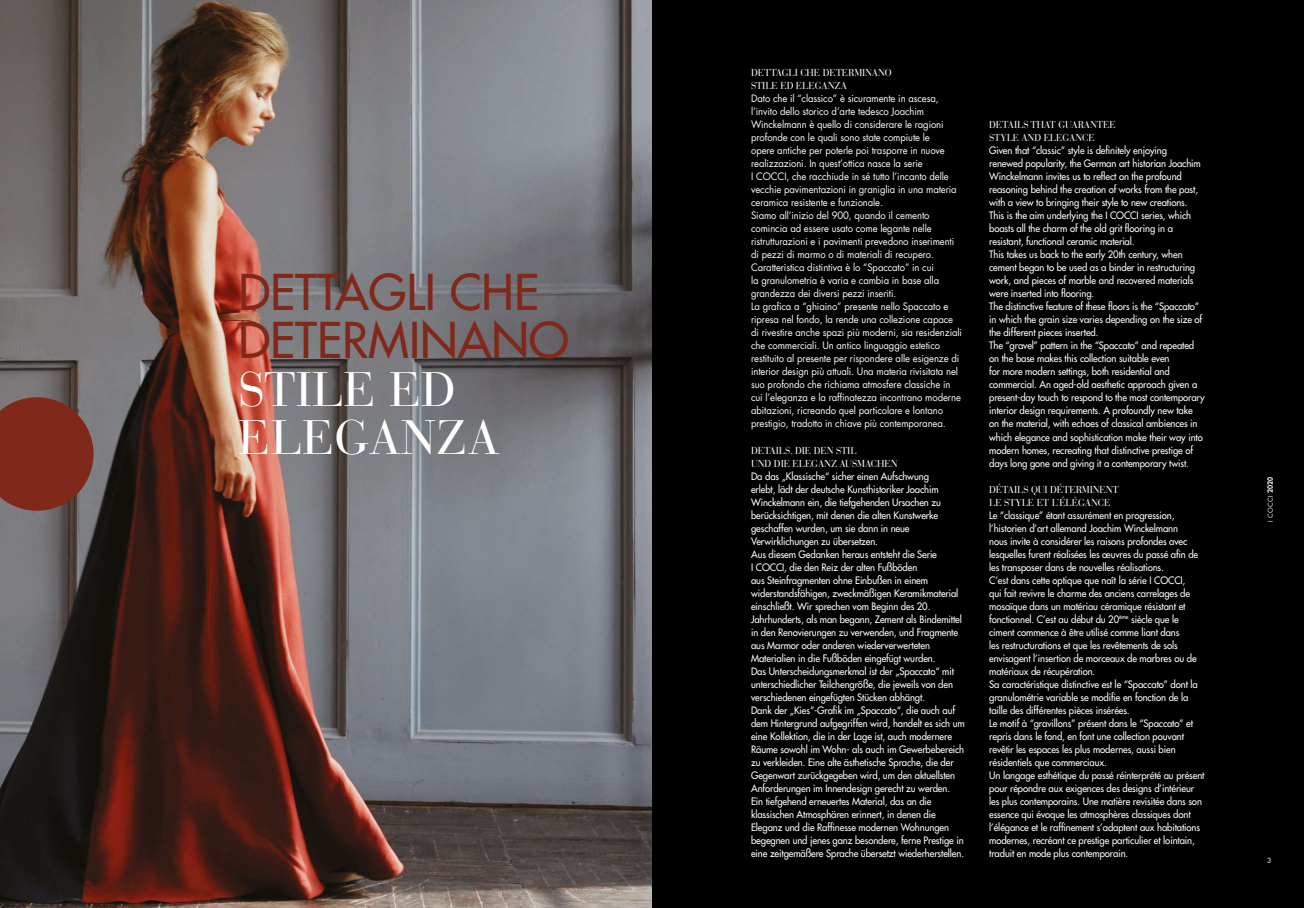
<style>
.page{position:relative;width:1304px;height:908px;background:#fff}
.page>*{position:absolute;margin:0;border:0;box-sizing:border-box;transform-origin:0 0}
.t1{font:500 48px/48px "Futura Std";color:#80281a}
.t2{font:48px/48px "Bauer Bodoni Std";color:#fff}
.t3{font:500 10px/13px "Futura Std";letter-spacing:-.01em;color:#fff;scale:.95 1}
.t4{font:10px/13px "Futura Std";letter-spacing:-.01em;color:#fff;scale:.95 1}
.t5{font:10px/13px "Bauer Bodoni Std";letter-spacing:-.01em;color:#fff;scale:.95 1}
.t6{font:7px "Futura Std";color:#fff}
.t7{font:6.5px "Futura Std";letter-spacing:.025em;color:#fff}
.s1{font-weight:800;font-size:7px}
</style>
<div class="page">
<div style="left:652px;top:0;width:652px;height:907px;background:#000"></div>
<img style="left:0;top:0;width:652px;height:907px">
<svg style="left:0;top:397px;width:94px;height:113px;background:#7d3327"></svg>
<h1 class="t1" style="left:238px;top:268px;width:332px">DETTAGLI CHE<br>DETERMINANO</h1>
<h1 class="t2" style="left:238px;top:366px;width:263px">STILE ED<br>ELEGANZA</h1>
<p class="t5" style="left:751px;top:66px;width:150px">DETTAGLI CHE DETERMINANO<br>STILE ED ELEGANZA</p>
<p class="t4" style="left:751px;top:92px;width:224px">Dato che il “classico” è sicuramente in ascesa, l’invito dello storico d’arte tedesco Joachim Winckelmann è quello di considerare le ragioni profonde con le quali sono state compiute le<br>opere antiche per poterle poi trasporre in nuove realizzazioni. In quest’ottica nasce la serie<br>I COCCI, che racchiude in sé tutto l’incanto delle vecchie pavimentazioni in graniglia in una materia ceramica resistente e funzionale.<br>Siamo all’inizio del 900, quando il cemento comincia ad essere usato come legante nelle ristrutturazioni e i pavimenti prevedono inserimenti di pezzi di marmo o di materiali di recupero.<br>Caratteristica distintiva è lo “Spaccato” in cui<br>la granulometria è varia e cambia in base alla grandezza dei diversi pezzi inseriti.<br>La grafica a “ghiaino” presente nello Spaccato e ripresa nel fondo, la rende una collezione capace di rivestire anche spazi più moderni, sia residenziali che commerciali. Un antico linguaggio estetico restituito al presente per rispondere alle esigenze di interior design più attuali. Una materia rivisitata nel suo profondo che richiama atmosfere classiche in cui l’eleganza e la raffinatezza incontrano moderne abitazioni, ricreando quel particolare e lontano prestigio, tradotto in chiave più contemporanea.</p>
<p class="t5" style="left:751px;top:443px;width:156px">DETAILS, DIE DEN STIL<br>UND DIE ELEGANZ AUSMACHEN</p>
<p class="t3" style="left:751px;top:469px;width:226px">Da das „Klassische“ sicher einen Aufschwung<br>erlebt, lädt der deutsche Kunsthistoriker Joachim Winckelmann ein, die tiefgehenden Ursachen zu berücksichtigen, mit denen die alten Kunstwerke geschaffen wurden, um sie dann in neue Verwirklichungen zu übersetzen.<br>Aus diesem Gedanken heraus entsteht die Serie<br>I COCCI, die den Reiz der alten Fußböden<br>aus Steinfragmenten ohne Einbußen in einem widerstandsfähigen, zweckmäßigen Keramikmaterial einschließt. Wir sprechen vom Beginn des 20.<br>Jahrhunderts, als man begann, Zement als Bindemittel in den Renovierungen zu verwenden, und Fragmente aus Marmor oder anderen wiederverwerteten Materialien in die Fußböden eingefügt wurden.<br>Das Unterscheidungsmerkmal ist der „Spaccato“ mit unterschiedlicher Teilchengröße, die jeweils von den verschiedenen eingefügten Stücken abhängt.<br>Dank der „Kies“-Grafik im „Spaccato“, die auch auf dem Hintergrund aufgegriffen wird, handelt es sich um eine Kollektion, die in der Lage ist, auch modernere Räume sowohl im Wohn- als auch im Gewerbebereich zu verkleiden. Eine alte ästhetische Sprache, die der Gegenwart zurückgegeben wird, um den aktuellsten Anforderungen im Innendesign gerecht zu werden.<br>Ein tiefgehend erneuertes Material, das an die klassischen Atmosphären erinnert, in denen die Eleganz und die Raffinesse modernen Wohnungen begegnen und jenes ganz besondere, ferne Prestige in eine zeitgemäßere Sprache übersetzt wiederherstellen.</p>
<p class="t5" style="left:989px;top:118px;width:135px">DETAILS THAT GUARANTEE<br>STYLE AND ELEGANCE</p>
<p class="t3" style="left:989px;top:144px;width:228px">Given that “classic” style is definitely enjoying<br>renewed popularity, the German art historian Joachim Winckelmann invites us to reflect on the profound reasoning behind the creation of works from the past, with a view to bringing their style to new creations.<br>This is the aim underlying the I COCCI series, which boasts all the charm of the old grit flooring in a resistant, functional ceramic material.<br>This takes us back to the early 20th century, when cement began to be used as a binder in restructuring work, and pieces of marble and recovered materials were inserted into flooring.<br>The distinctive feature of these floors is the “Spaccato” in which the grain size varies depending on the size of the different pieces inserted.<br>The “gravel” pattern in the “Spaccato” and repeated on the base makes this collection suitable even<br>for more modern settings, both residential and commercial. An aged-old aesthetic approach given a present-day touch to respond to the most contemporary interior design requirements. A profoundly new take on the material, with echoes of classical ambiences in which elegance and sophistication make their way into modern homes, recreating that distinctive prestige of days long gone and giving it a contemporary twist.</p>
<p class="t5" style="left:989px;top:482px;width:138px">DÉTAILS QUI DÉTERMINENT<br>LE STYLE ET L’ÉLÉGANCE</p>
<p class="t3" style="left:989px;top:508px;width:228px">Le “classique” étant assurément en progression, l’historien d’art allemand Joachim Winckelmann<br>nous invite à considérer les raisons profondes avec lesquelles furent réalisées les œuvres du passé afin de les transposer dans de nouvelles réalisations.<br>C’est dans cette optique que naît la série I COCCI,<br>qui fait revivre le charme des anciens carrelages de mosaïque dans un matériau céramique résistant et fonctionnel. C’est au début du 20<sup>ème</sup> siècle que le ciment commence à être utilisé comme liant dans<br>les restructurations et que les revêtements de sols envisagent l’insertion de morceaux de marbres ou de matériaux de récupération.<br>Sa caractéristique distinctive est le “Spaccato” dont la granulométrie variable se modifie en fonction de la taille des différentes pièces insérées.<br>Le motif à “gravillons” présent dans le “Spaccato” et repris dans le fond, en font une collection pouvant revêtir les espaces les plus modernes, aussi bien résidentiels que commerciaux.<br>Un langage esthétique du passé réinterprété au présent pour répondre aux exigences des designs d’intérieur les plus contemporains. Une matière revisitée dans son essence qui évoque les atmosphères classiques dont l’élégance et le raffinement s’adaptent aux habitations modernes, recréant ce prestige particulier et lointain, traduit en mode plus contemporain.</p>
<p class="t7" style="left:1266px;top:521px;width:46px;rotate:-90deg">I COCCI <span class="s1">2020</span></p>
<p class="t6" style="left:1267px;top:855px;width:6px">3</p>
</div>
